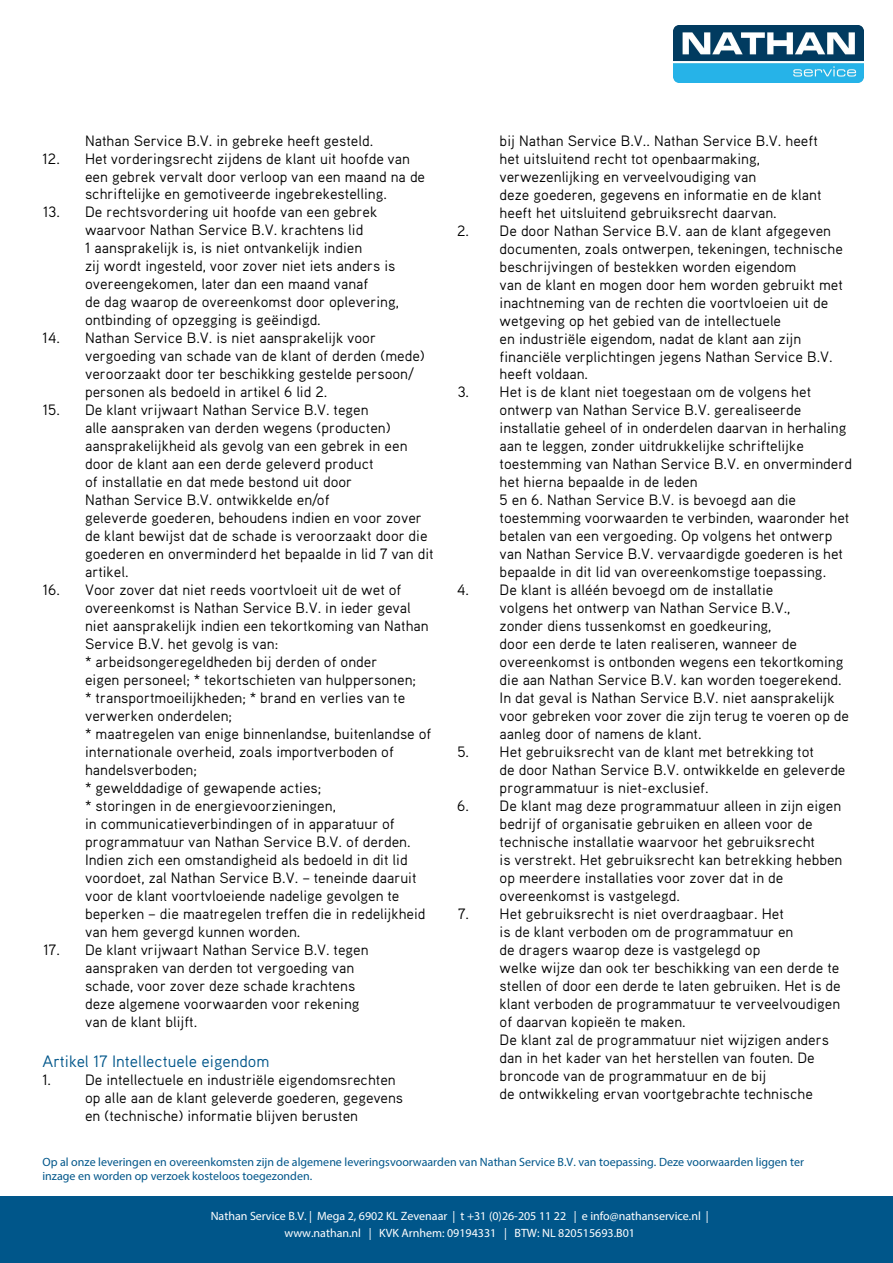
<style>
.page{position:relative;width:893px;height:1263px;background:#fff}
.page>*{position:absolute;margin:0;border:0;box-sizing:border-box;transform-origin:0 0}
.t1{font:16.5px "Aaux Pro OT";color:#00568a}
.t2{font:15px/18px "Aaux Pro OT";color:#000}
.t3{font:12px/14.4px "Myriad Pro";color:#00568a}
.t4{font:12px/17px "Myriad Pro";color:#fff;text-align:center}
</style>
<div class="page">
<div style="left:0;top:1196px;width:893px;height:67px;background:#00568a"></div>
<img style="left:673px;top:25px;width:190px;height:57px">
<p class="t2" style="left:85px;top:131px;width:290px">Nathan Service B.V. in gebreke heeft gesteld.</p>
<p class="t2" style="left:85px;top:149px;width:342px;text-indent:-43px">12. Het vorderingsrecht zijdens de klant uit hoofde van een gebrek vervalt door verloop van een maand na de schriftelijke en gemotiveerde ingebrekestelling.</p>
<p class="t2" style="left:85px;top:203px;width:316px;text-indent:-42px">13. De rechtsvordering uit hoofde van een gebrek waarvoor Nathan Service B.V. krachtens lid<br>1 aansprakelijk is, is niet ontvankelijk indien<br>zij wordt ingesteld, voor zover niet iets anders is overeengekomen, later dan een maand vanaf<br>de dag waarop de overeenkomst door oplevering, ontbinding of opzegging is geëindigd.</p>
<p class="t2" style="left:85px;top:329px;width:341px;text-indent:-42px">14. Nathan Service B.V. is niet aansprakelijk voor vergoeding van schade van de klant of derden (mede) veroorzaakt door ter beschikking gestelde persoon/ personen als bedoeld in artikel 6 lid 2.</p>
<p class="t2" style="left:85px;top:401px;width:350px;text-indent:-42px">15. De klant vrijwaart Nathan Service B.V. tegen<br>alle aanspraken van derden wegens (producten) aansprakelijkheid als gevolg van een gebrek in een door de klant aan een derde geleverd product<br>of installatie en dat mede bestond uit door<br>Nathan Service B.V. ontwikkelde en/of<br>geleverde goederen, behoudens indien en voor zover de klant bewijst dat de schade is veroorzaakt door die goederen en onverminderd het bepaalde in lid 7 van dit artikel.</p>
<p class="t2" style="left:85px;top:581px;width:348px;text-indent:-42px">16. Voor zover dat niet reeds voortvloeit uit de wet of overeenkomst is Nathan Service B.V. in ieder geval niet aansprakelijk indien een tekortkoming van Nathan Service B.V. het gevolg is van:<br>* arbeidsongeregeldheden bij derden of onder<br>eigen personeel; * tekortschieten van hulppersonen;<br>* transportmoeilijkheden; * brand en verlies van te verwerken onderdelen;<br>* maatregelen van enige binnenlandse, buitenlandse of internationale overheid, zoals importverboden of handelsverboden;<br>* gewelddadige of gewapende acties;<br>* storingen in de energievoorzieningen,<br>in communicatieverbindingen of in apparatuur of programmatuur van Nathan Service B.V. of derden.<br>Indien zich een omstandigheid als bedoeld in dit lid voordoet, zal Nathan Service B.V. – teneinde daaruit voor de klant voortvloeiende nadelige gevolgen te beperken – die maatregelen treffen die in redelijkheid van hem gevergd kunnen worden.</p>
<p class="t2" style="left:85px;top:940px;width:285px;text-indent:-42px">17. De klant vrijwaart Nathan Service B.V. tegen aanspraken van derden tot vergoeding van schade, voor zover deze schade krachtens deze algemene voorwaarden voor rekening van de klant blijft.</p>
<p class="t1" style="left:43px;top:1051px;width:228px">Artikel 17 Intellectuele eigendom</p>
<p class="t2" style="left:85px;top:1070px;width:320px;text-indent:-43px">1. De intellectuele en industriële eigendomsrechten op alle aan de klant geleverde goederen, gegevens en (technische) informatie blijven berusten</p>
<p class="t2" style="left:500px;top:131px;width:323px">bij Nathan Service B.V.. Nathan Service B.V. heeft het uitsluitend recht tot openbaarmaking, verwezenlijking en verveelvoudiging van<br>deze goederen, gegevens en informatie en de klant heeft het uitsluitend gebruiksrecht daarvan.</p>
<p class="t2" style="left:500px;top:221px;width:345px;text-indent:-43px">2. De door Nathan Service B.V. aan de klant afgegeven documenten, zoals ontwerpen, tekeningen, technische beschrijvingen of bestekken worden eigendom<br>van de klant en mogen door hem worden gebruikt met inachtneming van de rechten die voortvloeien uit de wetgeving op het gebied van de intellectuele<br>en industriële eigendom, nadat de klant aan zijn financiële verplichtingen jegens Nathan Service B.V. heeft voldaan.</p>
<p class="t2" style="left:500px;top:383px;width:354px;text-indent:-42px">3. Het is de klant niet toegestaan om de volgens het ontwerp van Nathan Service B.V. gerealiseerde installatie geheel of in onderdelen daarvan in herhaling aan te leggen, zonder uitdrukkelijke schriftelijke toestemming van Nathan Service B.V. en onverminderd het hierna bepaalde in de leden<br>5 en 6. Nathan Service B.V. is bevoegd aan die toestemming voorwaarden te verbinden, waaronder het betalen van een vergoeding. Op volgens het ontwerp van Nathan Service B.V. vervaardigde goederen is het bepaalde in dit lid van overeenkomstige toepassing.</p>
<p class="t2" style="left:500px;top:581px;width:351px;text-indent:-42px">4. De klant is alléén bevoegd om de installatie<br>volgens het ontwerp van Nathan Service B.V.,<br>zonder diens tussenkomst en goedkeuring,<br>door een derde te laten realiseren, wanneer de overeenkomst is ontbonden wegens een tekortkoming die aan Nathan Service B.V. kan worden toegerekend.<br>In dat geval is Nathan Service B.V. niet aansprakelijk voor gebreken voor zover die zijn terug te voeren op de aanleg door of namens de klant.</p>
<p class="t2" style="left:500px;top:743px;width:347px;text-indent:-42px">5. Het gebruiksrecht van de klant met betrekking tot<br>de door Nathan Service B.V. ontwikkelde en geleverde programmatuur is niet-exclusief.</p>
<p class="t2" style="left:500px;top:797px;width:344px;text-indent:-42px">6. De klant mag deze programmatuur alleen in zijn eigen bedrijf of organisatie gebruiken en alleen voor de technische installatie waarvoor het gebruiksrecht<br>is verstrekt. Het gebruiksrecht kan betrekking hebben op meerdere installaties voor zover dat in de overeenkomst is vastgelegd.</p>
<p class="t2" style="left:500px;top:905px;width:343px;text-indent:-42px">7. Het gebruiksrecht is niet overdraagbaar. Het<br>is de klant verboden om de programmatuur en<br>de dragers waarop deze is vastgelegd op<br>welke wijze dan ook ter beschikking van een derde te stellen of door een derde te laten gebruiken. Het is de klant verboden de programmatuur te verveelvoudigen of daarvan kopieën te maken.<br>De klant zal de programmatuur niet wijzigen anders dan in het kader van het herstellen van fouten. De broncode van de programmatuur en de bij<br>de ontwikkeling ervan voortgebrachte technische</p>
<p class="t3" style="left:43px;top:1154px;width:763px">Op al onze leveringen en overeenkomsten zijn de algemene leveringsvoorwaarden van Nathan Service B.V. van toepassing. Deze voorwaarden liggen ter inzage en worden op verzoek kosteloos toegezonden.</p>
<p class="t4" style="left:211px;top:1207px;width:500px">Nathan Service B.V. | Mega 2, 6902 KL Zevenaar | t +31 (0)26-205 11 22 | e info@nathanservice.nl | www.nathan.nl | KVK Arnhem: 09194331 | BTW: NL 820515693.B01</p>
</div>
